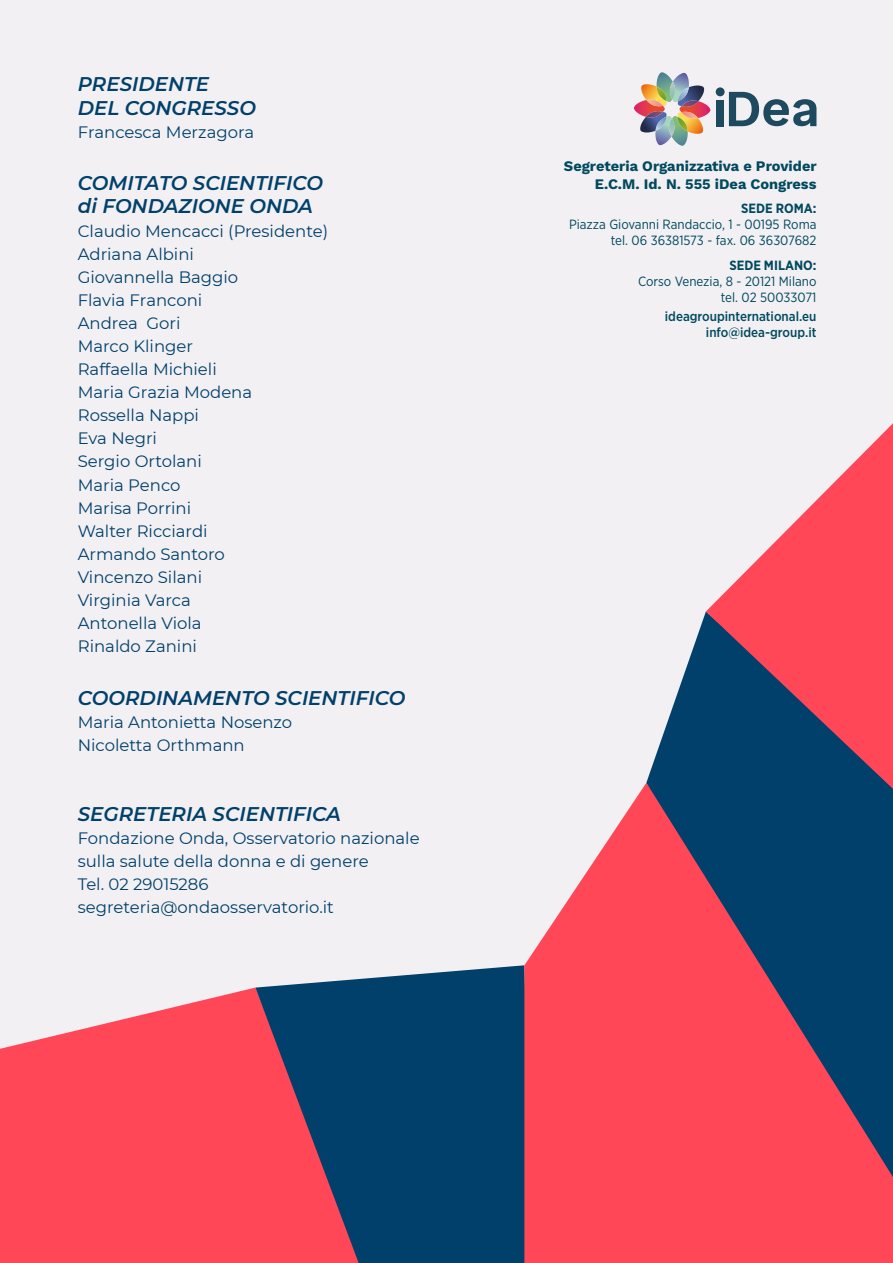
<style>
.page{position:relative;width:893px;height:1263px;background:#fff}
.page>*{position:absolute;margin:0;border:0;box-sizing:border-box;transform-origin:0 0}
.t1{font:italic 600 19.8px/23.1px "Montserrat";color:#00406b}
.t2{font:16.5px/23.1px "Montserrat";color:#00406b}
.t3{font:700 14.55px/17.5px "Work Sans";color:#00495f;text-align:right}
.t4{font:13.35px/16px "Gotham Narrow";color:#00495f;text-align:right}
.t5{font:500 13.35px/16px "Gotham Narrow";color:#00495f;text-align:right}
.t6{font:700 13.35px "Gotham Narrow";color:#00495f}
</style>
<div class="page">
<div style="left:0;top:0;width:893px;height:1144px;background:#f2f0f3"></div>
<svg style="left:0;top:987px;width:255px;height:276px;background:#fd5b69"></svg>
<svg style="left:255px;top:965px;width:269px;height:298px;background:#36486c"></svg>
<svg style="left:524px;top:783px;width:369px;height:480px;background:#fc5e6c"></svg>
<svg style="left:646px;top:611px;width:247px;height:566px;background:#804b68"></svg>
<svg style="left:706px;top:423px;width:187px;height:366px"></svg>
<img style="left:634px;top:72px;width:76px;height:74px">
<div style="left:717px;top:100px;width:7px;height:26px;background:#1d4a5e"></div>
<div style="left:716px;top:87px;width:9px;height:9px;background:#1d4a5e;border-radius:50%"></div>
<svg style="left:729px;top:92px;width:87px;height:34px"></svg>
<p class="t1" style="left:78px;top:72px;width:180px">PRESIDENTE<br>DEL CONGRESSO</p>
<p class="t2" style="left:78px;top:120px;width:178px">Francesca Merzagora</p>
<p class="t1" style="left:78px;top:171px;width:247px">COMITATO SCIENTIFICO di FONDAZIONE ONDA</p>
<p class="t2" style="left:78px;top:219px;width:252px">Claudio Mencacci (Presidente)<br>Adriana Albini<br>Giovannella Baggio<br>Flavia Franconi<br>Andrea Gori<br>Marco Klinger<br>Raffaella Michieli<br>Maria Grazia Modena<br>Rossella Nappi<br>Eva Negri<br>Sergio Ortolani<br>Maria Penco<br>Marisa Porrini<br>Walter Ricciardi<br>Armando Santoro<br>Vincenzo Silani<br>Virginia Varca<br>Antonella Viola<br>Rinaldo Zanini</p>
<p class="t1" style="left:78px;top:685px;width:329px">COORDINAMENTO SCIENTIFICO</p>
<p class="t2" style="left:78px;top:710px;width:216px">Maria Antonietta Nosenzo<br>Nicoletta Orthmann</p>
<p class="t1" style="left:78px;top:801px;width:265px">SEGRETERIA SCIENTIFICA</p>
<p class="t2" style="left:78px;top:826px;width:343px">Fondazione Onda, Osservatorio nazionale sulla salute della donna e di genere<br>Tel. 02 29015286 segreteria@ondaosservatorio.it</p>
<p class="t3" style="left:564px;top:157px;width:254px">Segreteria Organizzativa e Provider<br>E.C.M. Id. N. 555 iDea Congress</p>
<p class="t6" style="left:741px;top:200px;width:77px">SEDE ROMA:</p>
<p class="t4" style="left:569px;top:216px;width:249px">Piazza Giovanni Randaccio, 1 - 00195 Roma tel. 06 36381573 - fax. 06 36307682</p>
<p class="t6" style="left:729px;top:257px;width:89px">SEDE MILANO:</p>
<p class="t4" style="left:638px;top:273px;width:180px">Corso Venezia, 8 - 20121 Milano tel. 02 50033071</p>
<p class="t5" style="left:665px;top:308px;width:153px">ideagroupinternational.eu info@idea-group.it</p>
</div>
